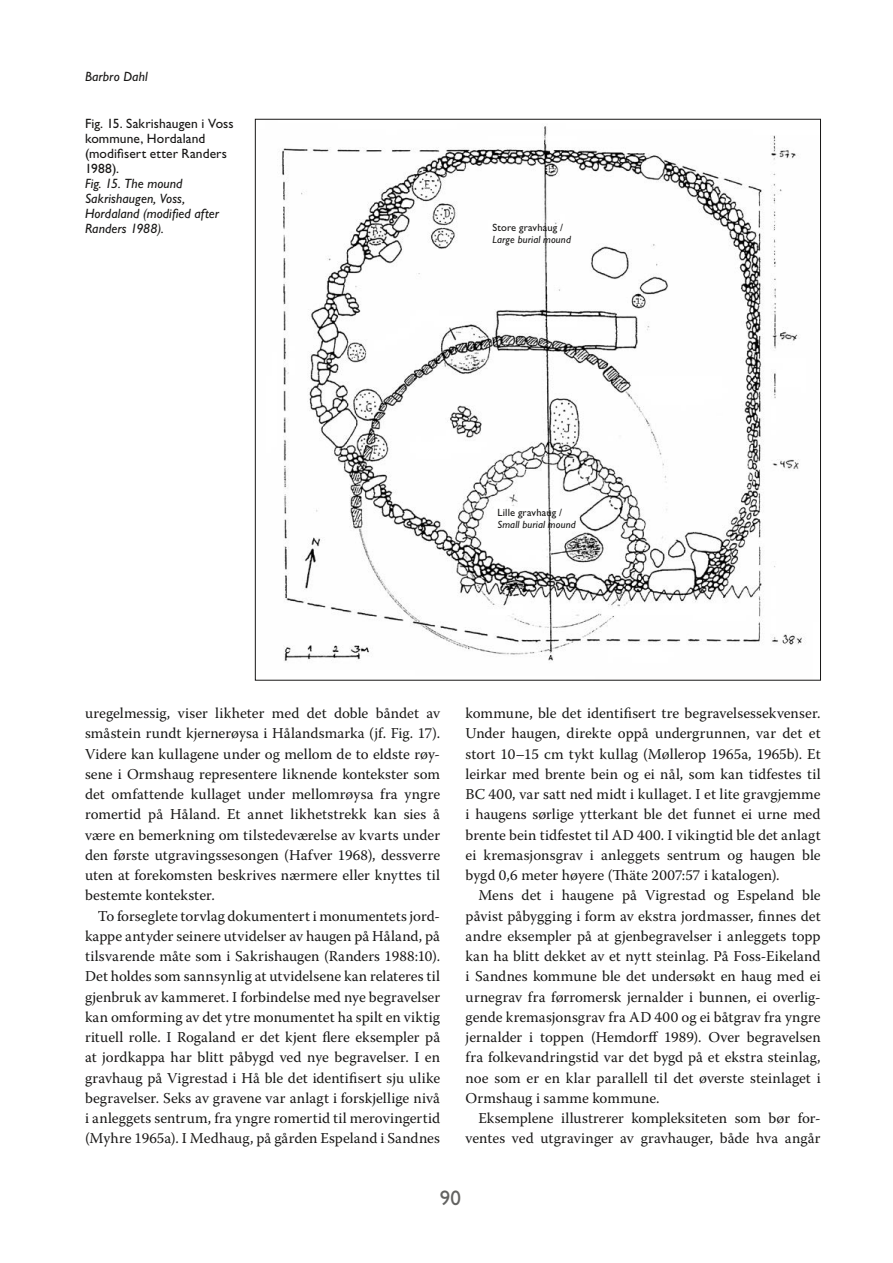
<style>
.page{position:relative;width:893px;height:1263px;background:#fff}
.page>*{position:absolute;margin:0;border:0;box-sizing:border-box;transform-origin:0 0}
.t1{font:21px "Gill Sans Std";color:#626261}
.main{font:15px/20.2px "Warnock Pro";letter-spacing:.005em;color:#181716;text-align:justify}
.bilde{font:italic 13.5px/15px "Gill Sans Std";letter-spacing:.005em;color:#181716}
.bilde-2{font:13.5px/15px "Gill Sans Std";letter-spacing:.01em;color:#181716}
.bilde-3{font:italic 10.5px/12.6px "Gill Sans Std";letter-spacing:.015em;color:#181716}
.s1{font-style:normal}
</style>
<div class="page">
<img style="left:282px;top:126px;width:520px;height:535px">
<p class="bilde" style="left:85px;top:69px;width:64px">Barbro Dahl</p>
<p class="bilde-2" style="left:85px;top:116px;width:150px">Fig. 15. Sakrishaugen i Voss kommune, Hordaland (modifisert etter Randers<br>1988).</p>
<p class="bilde" style="left:85px;top:176px;width:136px">Fig. 15. The mound<br>Sakrishaugen, Voss,<br>Hordaland (modified after<br>Randers 1988).</p>
<p class="bilde-3" style="left:492px;top:221px;width:80px"><span class="s1">Store gravhaug /<br></span>Large burial mound</p>
<p class="bilde-3" style="left:497px;top:506px;width:80px"><span class="s1">Lille gravhaug /<br></span>Small burial mound</p>
<p class="main" style="left:85px;top:703px;width:357px">uregelmessig, viser likheter med det doble båndet av småstein rundt kjernerøysa i Hålandsmarka (jf. Fig. 17).<br>Videre kan kullagene under og mellom de to eldste røy&shy;sene i Ormshaug representere liknende kontekster som det omfattende kullaget under mellomrøysa fra yngre romertid på Håland. Et annet likhetstrekk kan sies å være en bemerkning om tilstedeværelse av kvarts under den første utgravingssesongen (Hafver 1968), dessverre uten at forekomsten beskrives nærmere eller knyttes til bestemte kontekster.</p>
<p class="main" style="left:85px;top:905px;width:357px;text-indent:13px">To forseglete torvlag dokumentert i monumentets jord&shy;kappe antyder seinere utvidelser av haugen på Håland, på tilsvarende måte som i Sakrishaugen (Randers 1988:10).<br>Det holdes som sannsynlig at utvidelsene kan relateres til gjenbruk av kammeret. I forbindelse med nye begravelser kan omforming av det ytre monumentet ha spilt en viktig rituell rolle. I Rogaland er det kjent flere eksempler på at jordkappa har blitt påbygd ved nye begravelser. I en gravhaug på Vigrestad i Hå ble det identifisert sju ulike begravelser. Seks av gravene var anlagt i forskjellige nivå i anleggets sentrum, fra yngre romertid til merovingertid (Myhre 1965a). I Medhaug, på gården Espeland i Sandnes</p>
<p class="main" style="left:466px;top:703px;width:357px">kommune, ble det identifisert tre begravelsessekvenser.<br>Under haugen, direkte oppå undergrunnen, var det et stort 10–15 cm tykt kullag (Møllerop 1965a, 1965b). Et leirkar med brente bein og ei nål, som kan tidfestes til BC 400, var satt ned midt i kullaget. I et lite gravgjemme i haugens sørlige ytterkant ble det funnet ei urne med brente bein tidfestet til AD 400. I vikingtid ble det anlagt ei kremasjonsgrav i anleggets sentrum og haugen ble bygd 0,6 meter høyere (Thäte 2007:57 i katalogen).</p>
<p class="main" style="left:466px;top:885px;width:357px;text-indent:13px">Mens det i haugene på Vigrestad og Espeland ble påvist påbygging i form av ekstra jordmasser, finnes det andre eksempler på at gjenbegravelser i anleggets topp kan ha blitt dekket av et nytt steinlag. På Foss-Eikeland i Sandnes kommune ble det undersøkt en haug med ei urnegrav fra førromersk jernalder i bunnen, ei overlig&shy;gende kremasjonsgrav fra AD 400 og ei båtgrav fra yngre jernalder i toppen (Hemdorff 1989). Over begravelsen fra folkevandringstid var det bygd på et ekstra steinlag, noe som er en klar parallell til det øverste steinlaget i Ormshaug i samme kommune.</p>
<p class="main" style="left:466px;top:1108px;width:357px;text-align:right">Eksemplene illustrerer kompleksiteten som bør for&shy;ventes ved utgravinger av gravhauger, både hva angår</p>
<h1 class="t1" style="left:440px;top:1186px;width:23px">90</h1>
</div>
